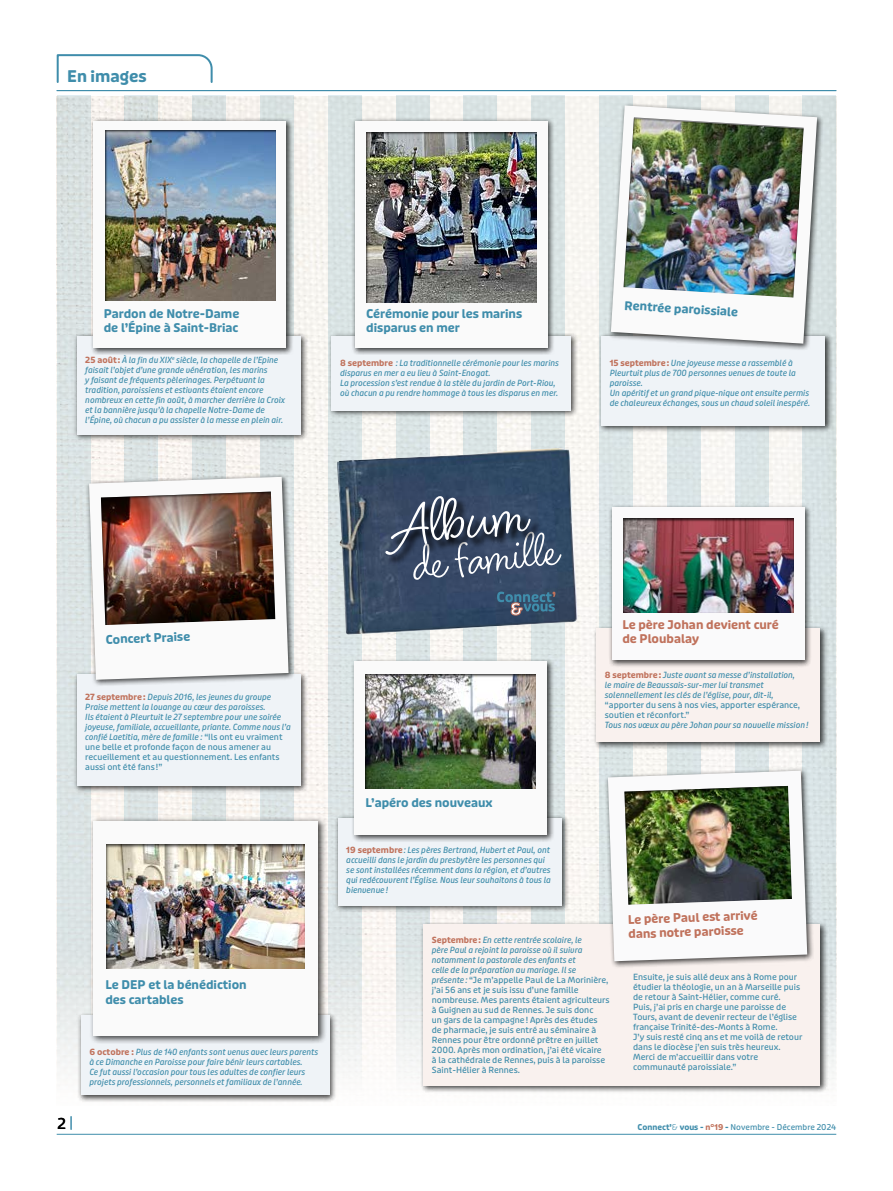
<style>
.page{position:relative;width:893px;height:1191px;background:#fff}
.page>*{position:absolute;margin:0;border:0;box-sizing:border-box;transform-origin:0 0}
.t1{font:700 16px "Puffin Display Soft";color:#3f8dab}
.t2{font:15px "Puffin Display Soft Medm";color:#000}
.t3{font:700 12px/14.4px "Puffin Display Soft";color:#3f8dab}
.t4{font:700 12px/14.4px "Puffin Display Soft";color:#c0725c}
.t5{font:italic 8.5px/10px "Puffin Display Soft Medm";color:#3f8dab}
.t6{font:8.5px/10px "Puffin Display Soft Medm";color:#3f8dab}
.t7{font:8px "Puffin Display Soft Medm";color:#3f8dab}
.s1{font-family:"Puffin Display Soft";font-weight:700;font-style:normal;color:#c0725c}
.s2{font-style:normal}
.s3{font-family:"Puffin Display Soft";font-weight:700;color:#c0725c}
.s4{font-style:italic}
.s5{font-family:"Puffin Display Soft";font-weight:700}
.s6{font-family:"Puffin Display Soft";font-weight:300}
</style>
<div class="page">
<hr style="left:57px;top:1133px;width:779px;height:1px;background:#3f8dab">
<svg style="left:56px;top:54px;width:157px;height:29px"></svg>
<svg style="left:71px;top:1116px;width:1px;height:13px"></svg>
<img style="left:91px;top:96px;width:711px;height:976px">
<svg style="left:57px;top:95px;width:34px;height:986px;background:#dbe3e3"></svg>
<svg style="left:124px;top:95px;width:34px;height:722px;background:#d9e0e0"></svg>
<svg style="left:192px;top:95px;width:34px;height:722px;background:#d8e0e1"></svg>
<svg style="left:260px;top:95px;width:34px;height:722px;background:#d8e1e2"></svg>
<svg style="left:328px;top:95px;width:34px;height:983px;background:#dce4e5"></svg>
<svg style="left:396px;top:95px;width:34px;height:983px;fill:#dde6e7"></svg>
<div style="left:463px;top:95px;width:34px;height:826px;background:#d9e3e3"></div>
<svg style="left:531px;top:95px;width:34px;height:826px;background:#c3cfd3"></svg>
<div style="left:599px;top:95px;width:34px;height:826px;background:#dae4e5"></div>
<div style="left:667px;top:95px;width:34px;height:672px;background:#dae4e6"></div>
<div style="left:735px;top:95px;width:33px;height:672px;background:#d9e4e6"></div>
<svg style="left:802px;top:95px;width:34px;height:984px;background:#d7e1e2"></svg>
<hr style="left:57px;top:90px;width:779px;height:1px;background:#3f8dab">
<div style="left:74px;top:333px;width:235px;height:109px;background:#000;opacity:.75"></div>
<div style="left:77px;top:336px;width:224px;height:98px;background:#eff3f7"></div>
<div style="left:78px;top:1012px;width:259px;height:90px;background:#000;opacity:.75"></div>
<div style="left:81px;top:1015px;width:248px;height:80px;background:#eff3f7"></div>
<div style="left:329px;top:333px;width:250px;height:85px;background:#000;opacity:.75"></div>
<div style="left:332px;top:336px;width:239px;height:74px;background:#eff3f7"></div>
<div style="left:598px;top:333px;width:235px;height:100px;background:#000;opacity:.75"></div>
<div style="left:601px;top:336px;width:224px;height:90px;background:#eff3f7"></div>
<div style="left:593px;top:625px;width:235px;height:124px;background:#000;opacity:.75"></div>
<div style="left:596px;top:628px;width:224px;height:113px;background:#f9f1ee"></div>
<div style="left:420px;top:921px;width:408px;height:172px;background:#000;opacity:.75"></div>
<div style="left:423px;top:925px;width:397px;height:161px;background:#f9f1ee"></div>
<div style="left:90px;top:118px;width:203px;height:237px;background:#000;opacity:.75"></div>
<div style="left:93px;top:121px;width:193px;height:227px;background:#fafafa"></div>
<div style="left:96px;top:123px;width:188px;height:178px;background:#000;opacity:.75"></div>
<div style="left:352px;top:118px;width:203px;height:237px;background:#000;opacity:.75"></div>
<div style="left:355px;top:121px;width:193px;height:227px;background:#fafafa"></div>
<div style="left:357px;top:125px;width:188px;height:178px;background:#000;opacity:.75"></div>
<div style="left:608px;top:102px;width:217px;height:249px;background:#000;opacity:.75"></div>
<svg style="left:611px;top:105px;width:206px;height:239px"></svg>
<img style="left:614px;top:109px;width:199px;height:189px">
<div style="left:89px;top:817px;width:238px;height:227px;background:#000;opacity:.75"></div>
<div style="left:93px;top:821px;width:225px;height:214px;background:#fafafa"></div>
<div style="left:97px;top:837px;width:216px;height:132px;background:#000;opacity:.75"></div>
<div style="left:609px;top:504px;width:203px;height:163px;background:#000;opacity:.75"></div>
<div style="left:612px;top:507px;width:192px;height:153px;background:#fafafb"></div>
<div style="left:605px;top:767px;width:210px;height:201px;background:#000;opacity:.75"></div>
<div style="left:614px;top:511px;width:188px;height:102px;background:#000;opacity:.75"></div>
<img style="left:608px;top:770px;width:199px;height:191px">
<img style="left:337px;top:448px;width:220px;height:186px">
<svg style="left:385px;top:496px;width:176px;height:84px;background:#526077"></svg>
<svg style="left:497px;top:591px;width:58px;height:25px"></svg>
<div style="left:74px;top:671px;width:235px;height:122px;background:#000;opacity:.75"></div>
<div style="left:77px;top:675px;width:224px;height:111px;background:#eff3f7"></div>
<div style="left:86px;top:474px;width:210px;height:213px;background:#000;opacity:.75"></div>
<img style="left:89px;top:477px;width:200px;height:203px">
<div style="left:335px;top:814px;width:235px;height:98px;background:#000;opacity:.75"></div>
<div style="left:338px;top:818px;width:224px;height:87px;background:#eff3f7"></div>
<div style="left:351px;top:658px;width:203px;height:184px;background:#000;opacity:.75"></div>
<div style="left:354px;top:661px;width:193px;height:174px;background:#fafafa"></div>
<div style="left:356px;top:667px;width:188px;height:121px;background:#000;opacity:.75"></div>
<h1 class="t1" style="left:67px;top:67px;width:81px">En images</h1>
<h3 class="t3" style="left:104px;top:306px;width:137px">Pardon de Notre-Dame de l’Épine à Saint-Briac</h3>
<h3 class="t3" style="left:366px;top:306px;width:157px">Cérémonie pour les marins disparus en mer</h3>
<h3 class="t3" style="left:625px;top:298px;width:115px;rotate:4deg">Rentrée paroissiale</h3>
<p class="t5" style="left:85px;top:355px;width:201px"><span class="s1">25 août :</span> À la fin du XIX<sup>e</sup> siècle, la chapelle de l’Epine faisait l’objet d’une grande vénération, les marins<br>y faisant de fréquents pèlerinages. Perpétuant la tradition, paroissiens et estivants étaient encore nombreux en cette fin août, à marcher derrière la Croix et la bannière jusqu’à la chapelle Notre-Dame de l’Épine, où chacun a pu assister à la messe en plein air.</p>
<p class="t5" style="left:340px;top:358px;width:220px"><span class="s1">8 septembre</span> : La traditionnelle cérémonie pour les marins disparus en mer a eu lieu à Saint-Enogat.<br>La procession s’est rendue à la stèle du jardin de Port-Riou, où chacun a pu rendre hommage à tous les disparus en mer.</p>
<p class="t5" style="left:610px;top:358px;width:202px"><span class="s1">15 septembre:</span> Une joyeuse messe a rassemblé à Pleurtuit plus de 700 personnes venues de toute la paroisse.<br>Un apéritif et un grand pique-nique ont ensuite permis de chaleureux échanges, sous un chaud soleil inespéré.</p>
<h3 class="t3" style="left:106px;top:632px;width:86px;rotate:-2deg">Concert Praise</h3>
<p class="t5" style="left:85px;top:692px;width:207px"><span class="s1">27 septembre:</span> Depuis 2016, les jeunes du groupe Praise mettent la louange au cœur des paroisses.<br>Ils étaient à Pleurtuit le 27 septembre pour une soirée joyeuse, familiale, accueillante, priante. Comme nous l’a confié Laetitia, mère de famille : <span class="s2">“Ils ont eu vraiment une belle et profonde façon de nous amener au recueillement et au questionnement. Les enfants aussi ont été fans !”</span></p>
<h3 class="t3" style="left:105px;top:978px;width:143px">Le DEP et la bénédiction des cartables</h3>
<p class="t5" style="left:90px;top:1047px;width:230px"><span class="s1">6 octobre :</span> Plus de 140 enfants sont venus avec leurs parents à ce Dimanche en Paroisse pour faire bénir leurs cartables.<br>Ce fut aussi l’occasion pour tous les adultes de confier leurs projets professionnels, personnels et familiaux de l’année.</p>
<h3 class="t4" style="left:622px;top:617px;width:158px">Le père Johan devient curé de Ploubalay</h3>
<h3 class="t3" style="left:366px;top:796px;width:128px">L’apéro des nouveaux</h3>
<p class="t5" style="left:346px;top:845px;width:206px"><span class="s1">19 septembre</span>: Les pères Bertrand, Hubert et Paul, ont accueilli dans le jardin du presbytère les personnes qui se sont installées récemment dans la région, et d’autres qui redécouvrent l’Église. Nous leur souhaitons à tous la bienvenue!</p>
<p class="t5" style="left:605px;top:670px;width:192px"><span class="s1">8 septembre:</span> Juste avant sa messe d’installation, le maire de Beaussais-sur-mer lui transmet solennellement les clés de l’église, pour, dit-il,</p>
<p class="t6" style="left:605px;top:700px;width:197px">“apporter du sens à nos vies, apporter espérance, soutien et réconfort.”</p>
<p class="t5" style="left:605px;top:720px;width:205px">Tous nos vœux au père Johan pour sa nouvelle mission!</p>
<p class="t6" style="left:432px;top:935px;width:179px"><span class="s3">Septembre:</span> <span class="s4">En cette rentrée scolaire, le<br>père Paul a rejoint la paroisse où il suivra notamment la pastorale des enfants et<br>celle de la préparation au mariage. Il se présente:</span> “Je m’appelle Paul de La Morinière, j’ai 56 ans et je suis issu d’une famille nombreuse. Mes parents étaient agriculteurs à Guignen au sud de Rennes. Je suis donc<br>un gars de la campagne! Après des études de pharmacie, je suis entré au séminaire à Rennes pour être ordonné prêtre en juillet 2000. Après mon ordination, j’ai été vicaire<br>à la cathédrale de Rennes, puis à la paroisse Saint-Hélier à Rennes.</p>
<h3 class="t4" style="left:628px;top:913px;width:131px;rotate:-2deg">Le père Paul est arrivé dans notre paroisse</h3>
<p class="t6" style="left:633px;top:972px;width:171px">Ensuite, je suis allé deux ans à Rome pour étudier la théologie, un an à Marseille puis de retour à Saint-Hélier, comme curé.<br>Puis, j’ai pris en charge une paroisse de Tours, avant de devenir recteur de l’église française Trinité-des-Monts à Rome.<br>J’y suis resté cinq ans et me voilà de retour dans le diocèse j’en suis très heureux.<br>Merci de m’accueillir dans votre communauté paroissiale.”</p>
<h2 class="t2" style="left:57px;top:1115px;width:10px">2</h2>
<p class="t7" style="left:638px;top:1122px;width:200px"><span class="s5">Connect’</span><span class="s6">&amp;</span> <span class="s5">vous -</span> <span class="s3">n°19</span> <span class="s5">-</span> Novembre - Décembre 2024</p>
</div>
